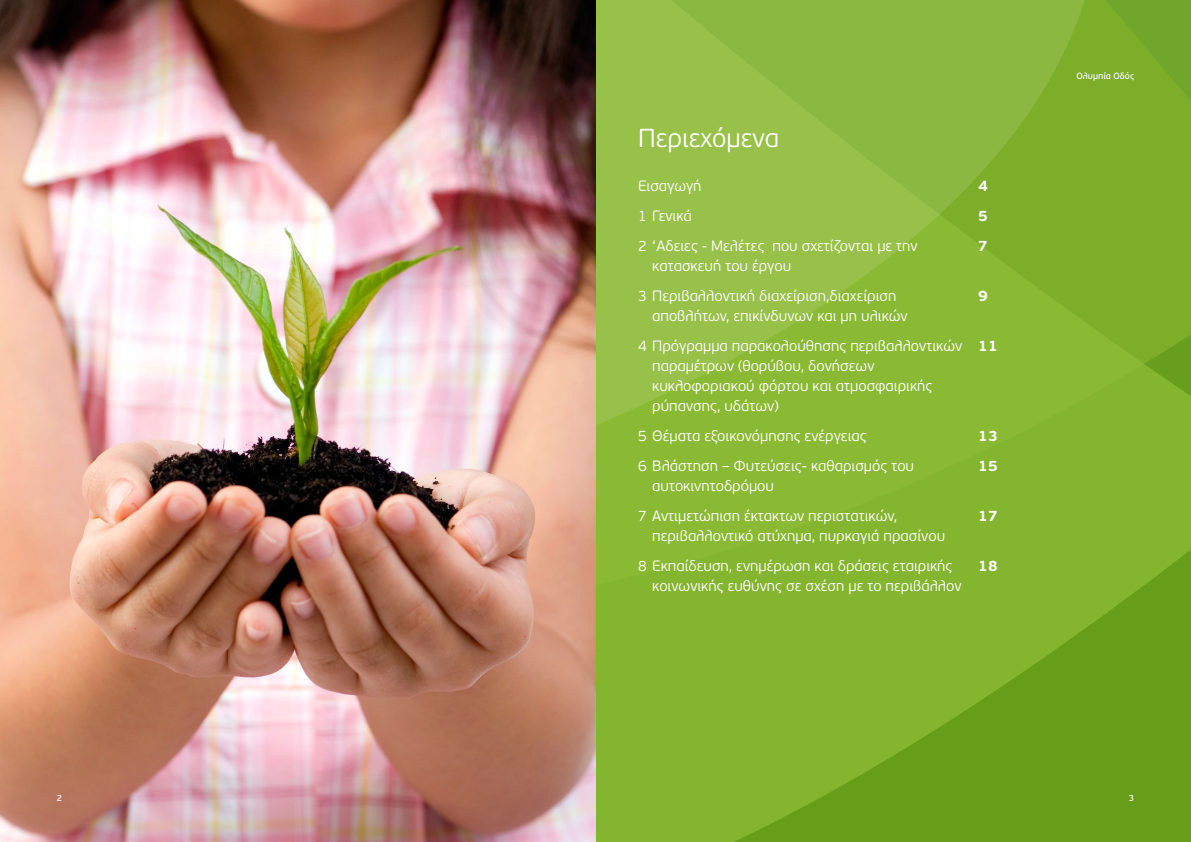
<style>
.page{position:relative;width:1191px;height:842px;background:#fff}
.page>*{position:absolute;margin:0;border:0;box-sizing:border-box;transform-origin:0 0}
.t1{font:300 26px "PF Beau Sans Pro";color:#fff}
.t2{font:300 15px/30px "PF Beau Sans Pro";color:#fff}
.t3{font:700 15px/30px "PF Beau Sans Pro";color:#fff;text-align:justify}
.t4{font:9px "PF Beau Sans Pro Bbook";color:#fff}
</style>
<div class="page">
<svg style="left:595px;top:811px;width:596px;height:31px;background:#6fa420"></svg>
<svg style="left:595px;top:633px;width:596px;height:178px;background:#77aa25"></svg>
<svg style="left:694px;top:633px;width:497px;height:109px;background:#78ac26"></svg>
<svg style="left:595px;top:0;width:596px;height:633px;background:#88b736"></svg>
<img style="left:0;top:0;width:595px;height:842px">
<h1 class="t1" style="left:638px;top:123px;width:143px">Περιεχόμενα</h1>
<p class="t2" style="left:638px;top:171px;width:281px">Εισαγωγή<br>1 Γενικά<br>2 ‘Αδειες - Μελέτες που σχετίζονται µε την</p>
<p class="t2" style="left:638px;top:251px;width:260px;text-indent:14px">κατασκευή του έργου<br>3 Περιβαλλοντική διαχείριση,διαχείριση</p>
<p class="t2" style="left:638px;top:301px;width:326px;text-indent:14px">αποβλήτων, επικίνδυνων και µη υλικών<br>4 Πρόγραµµα παρακολούθησης περιβαλλοντικών</p>
<p class="t2" style="left:652px;top:356px;width:282px;line-height:20px">παραµέτρων (θορύβου, δονήσεων κυκλοφοριακού φόρτου και ατµοσφαιρικής ρύπανσης, υδάτων)</p>
<p class="t2" style="left:638px;top:421px;width:278px">5 Θέµατα εξοικονόµησης ενέργειας<br>6 Βλάστηση – Φυτεύσεις- καθαρισµός του</p>
<p class="t2" style="left:638px;top:471px;width:260px;text-indent:14px">αυτοκινητοδρόµου<br>7 Αντιµετώπιση έκτακτων περιστατικών,</p>
<p class="t2" style="left:638px;top:521px;width:316px;text-align:center">περιβαλλοντικό ατύχηµα, πυρκαγιά πρασίνου<br>8 Εκπαίδευση, ενηµέρωση και δράσεις εταιρικής</p>
<p class="t2" style="left:652px;top:571px;width:311px">κοινωνικής ευθύνης σε σχέση µε το περιβάλλον</p>
<p class="t3" style="left:978px;top:171px;width:11px">4<br>5<br>7</p>
<p class="t3" style="left:978px;top:281px;width:11px">9</p>
<p class="t3" style="left:978px;top:331px;width:21px">11</p>
<p class="t3" style="left:978px;top:421px;width:21px">13<br>15</p>
<p class="t3" style="left:978px;top:501px;width:21px">17</p>
<p class="t3" style="left:978px;top:551px;width:21px">18</p>
<p class="t4" style="left:1076px;top:70px;width:59px">Ολυμπία Οδός</p>
<p class="t4" style="left:57px;top:793px;width:7px">2</p>
<p class="t4" style="left:1129px;top:793px;width:7px">3</p>
</div>
